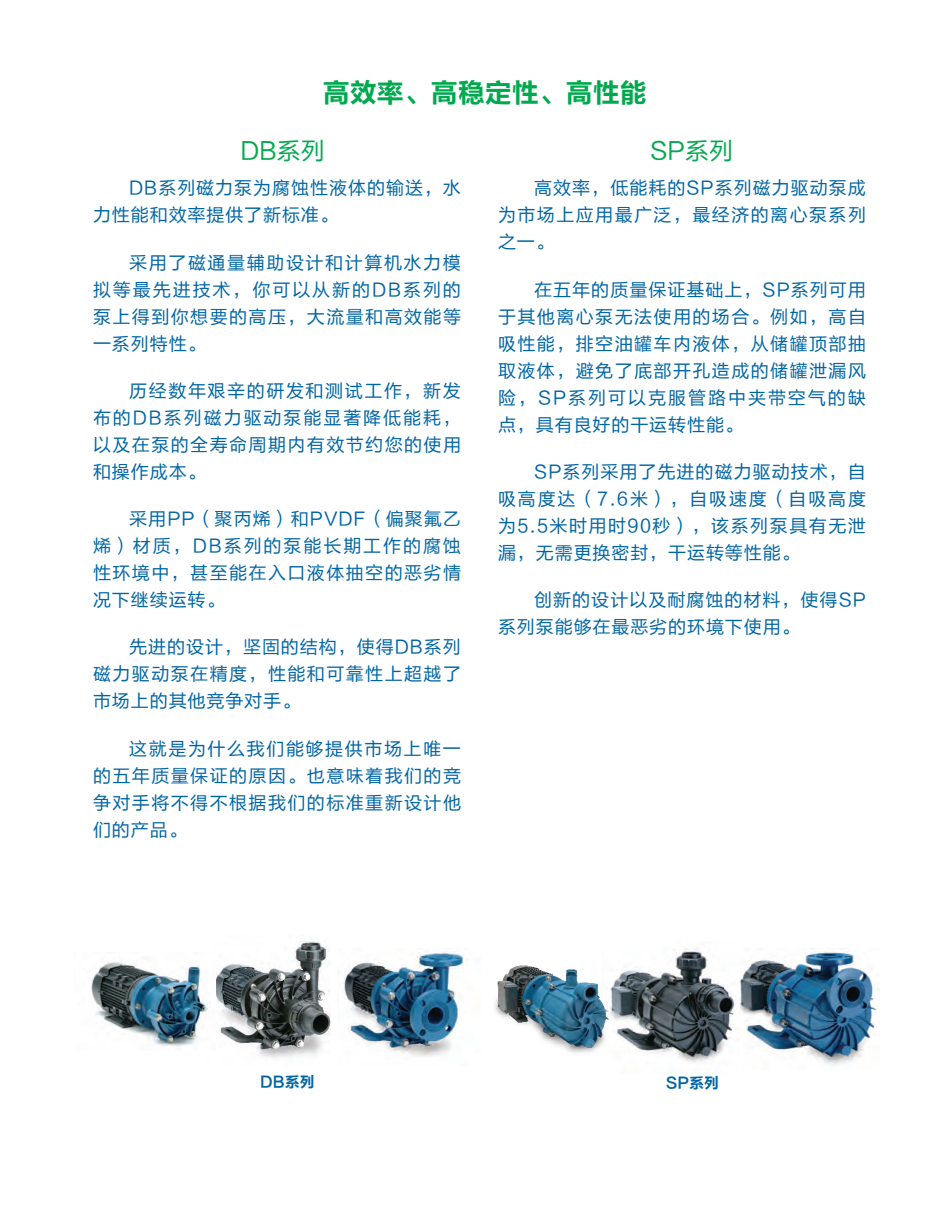
<style>
.page{position:relative;width:944px;height:1208px;background:#fff}
.page>*{position:absolute;margin:0;border:0;box-sizing:border-box;transform-origin:0 0}
.t1{font:27px "FZLTCHJW GB1 0";color:#00a94e}
.t2{font:24px "FZLTHK GBK1 0";color:#00a94e}
.t3{font:18px/27px "FZLTHK GBK1 0";letter-spacing:.08em;color:#0065a4;text-align:justify}
.t4{font:18px/27px "FZLTHK GBK1 0";letter-spacing:.055em;color:#0065a4}
.t5{font:15px "FZLTCHJW GB1 0";color:#0065a4}
</style>
<div class="page">
<img style="left:216px;top:940px;width:115px;height:118px">
<img style="left:740px;top:948px;width:139px;height:117px">
<img style="left:617px;top:948px;width:119px;height:115px">
<img style="left:91px;top:958px;width:119px;height:89px">
<img style="left:343px;top:948px;width:125px;height:109px">
<img style="left:495px;top:965px;width:122px;height:88px">
<h1 class="t1" style="left:323px;top:77px;width:326px">高效率、高稳定性、高性能</h1>
<h2 class="t2" style="left:240px;top:137px;width:86px">DB系列</h2>
<h2 class="t2" style="left:650px;top:137px;width:84px">SP系列</h2>
<p class="t4" style="left:93px;top:175px;width:369px;text-indent:36px">DB系列磁力泵为腐蚀性液体的输送，水力性能和效率提供了新标准。</p>
<p class="t3" style="left:93px;top:249px;width:369px;text-indent:36px">采用了磁通量辅助设计和计算机水力模拟等最先进技术，你可以从新的DB系列的泵上得到你想要的高压，大流量和高效能等一系列特性。</p>
<p class="t3" style="left:93px;top:377px;width:369px;text-indent:36px">历经数年艰辛的研发和测试工作，新发布的DB系列磁力驱动泵能显著降低能耗，以及在泵的全寿命周期内有效节约您的使用和操作成本。</p>
<p class="t3" style="left:93px;top:506px;width:369px;text-indent:36px">采用PP（聚丙烯）和PVDF（偏聚氟乙烯）材质，DB系列的泵能长期工作的腐蚀性环境中，甚至能在入口液体抽空的恶劣情况下继续运转。</p>
<p class="t3" style="left:93px;top:634px;width:369px;text-indent:36px">先进的设计，坚固的结构，使得DB系列磁力驱动泵在精度，性能和可靠性上超越了市场上的其他竞争对手。</p>
<p class="t3" style="left:93px;top:735px;width:369px;text-indent:36px">这就是为什么我们能够提供市场上唯一的五年质量保证的原因。也意味着我们的竞争对手将不得不根据我们的标准重新设计他们的产品。</p>
<p class="t3" style="left:498px;top:175px;width:369px;text-indent:36px">高效率，低能耗的SP系列磁力驱动泵成为市场上应用最广泛，最经济的离心泵系列之一。</p>
<p class="t3" style="left:498px;top:276px;width:369px;text-indent:36px">在五年的质量保证基础上，SP系列可用于其他离心泵无法使用的场合。例如，高自吸性能，排空油罐车内液体，从储罐顶部抽取液体，避免了底部开孔造成的储罐泄漏风险，SP系列可以克服管路中夹带空气的缺点，具有良好的干运转性能。</p>
<p class="t3" style="left:498px;top:458px;width:369px;text-indent:36px">SP系列采用了先进的磁力驱动技术，自吸高度达（7.6米），自吸速度（自吸高度为5.5米时用时90秒），该系列泵具有无泄漏，无需更换密封，干运转等性能。</p>
<p class="t4" style="left:498px;top:587px;width:369px;text-indent:36px">创新的设计以及耐腐蚀的材料，使得SP系列泵能够在最恶劣的环境下使用。</p>
<p class="t5" style="left:260px;top:1073px;width:56px">DB系列</p>
<p class="t5" style="left:666px;top:1074px;width:55px">SP系列</p>
</div>
